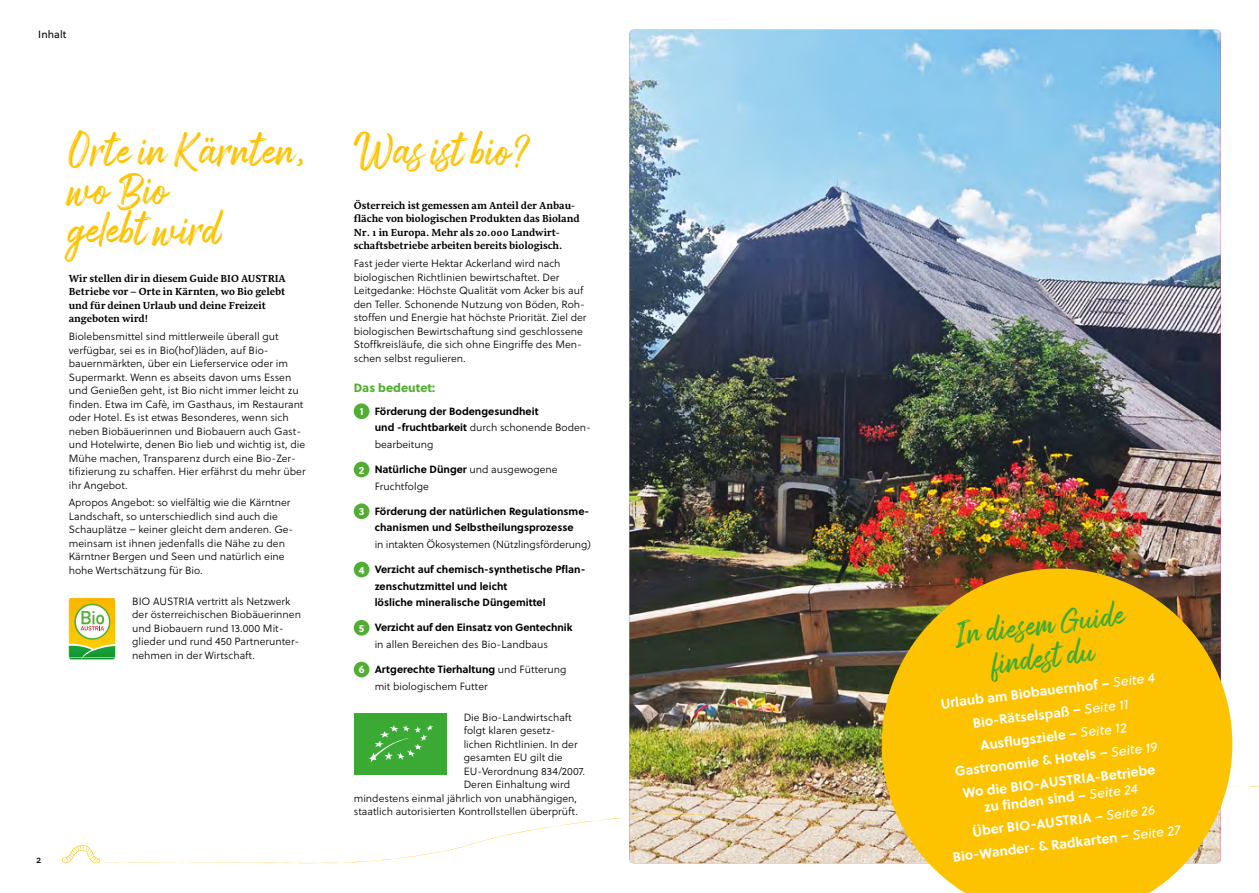
<style>
.page{position:relative;width:1259px;height:893px;background:#fff}
.page>*{position:absolute;margin:0;border:0;box-sizing:border-box;transform-origin:0 0}
.t1{font:40.65px/39.6px "Arsilon";color:#fdc300}
.t2{font:30px/33px "Arsilon";color:#3aaa35;text-align:center}
.t3{font:700 13.5px/23px "Soleil";color:#fff;text-align:center}
.t4{font:12px "Soleil Xb";color:#52ae32}
.t5{font:10.5px/13.5px "Soleil Lt";color:#000}
.t6{font:700 10.5px/16.5px "Soleil";color:#000;text-align:center}
.t7{font:700 10.5px/13.5px "Sirba";color:#000}
.t8{font:10.5px "Soleil";letter-spacing:.01em;color:#000}
.s1{color:#fff}
.s2{font-family:"Soleil";font-weight:700}
.s3{font-family:"Soleil Lt";font-weight:400}
.s4{font-weight:400;font-style:italic}
</style>
<div class="page">
<img style="left:629px;top:30px;width:591px;height:756px">
<svg style="left:61px;top:786px;width:1198px;height:78px"></svg>
<svg style="left:69px;top:598px;width:46px;height:61px"></svg>
<svg style="left:871px;top:558px;width:371px;height:335px;background:#e5b622"></svg>
<div style="left:354px;top:403px;width:15px;height:16px;background:#52ae32;border-radius:50%"></div>
<div style="left:354px;top:462px;width:15px;height:15px;background:#52ae32;border-radius:50%"></div>
<div style="left:354px;top:503px;width:15px;height:16px;background:#52ae32;border-radius:50%"></div>
<div style="left:354px;top:562px;width:15px;height:15px;background:#52ae32;border-radius:50%"></div>
<div style="left:354px;top:620px;width:15px;height:16px;background:#52ae32;border-radius:50%"></div>
<div style="left:354px;top:662px;width:15px;height:15px;background:#52ae32;border-radius:50%"></div>
<div style="left:354px;top:713px;width:93px;height:62px;background:#3aaa35"></div>
<svg style="left:369px;top:725px;width:64px;height:37px"></svg>
<p class="t8" style="left:38px;top:26px;width:30px">Inhalt</p>
<h1 class="t1" style="left:69px;top:129px;width:238px">Orte in Kärnten, wo Bio<br>gelebt wird</h1>
<p class="t7" style="left:69px;top:272px;width:219px">Wir stellen dir in diesem Guide BIO AUSTRIA Betriebe vor – Orte in Kärnten, wo Bio gelebt und für deinen Urlaub und deine Freizeit angeboten wird!</p>
<p class="t5" style="left:69px;top:330px;width:238px">Biolebensmittel sind mittlerweile überall gut verfügbar, sei es in Bio(hof)läden, auf Bio&shy;bauernmärkten, über ein Lieferservice oder im Supermarkt. Wenn es abseits davon ums Essen und Genießen geht, ist Bio nicht immer leicht zu finden. Etwa im Cafè, im Gasthaus, im Restaurant oder Hotel. Es ist etwas Besonderes, wenn sich neben Biobäuerinnen und Biobauern auch Gast&shy;und Hotelwirte, denen Bio lieb und wichtig ist, die Mühe machen, Transparenz durch eine Bio-Zer&shy;tifizierung zu schaffen. Hier erfährst du mehr über ihr Angebot.</p>
<p class="t5" style="left:69px;top:496px;width:226px">Apropos Angebot: so vielfältig wie die Kärntner Landschaft, so unterschiedlich sind auch die Schauplätze – keiner gleicht dem anderen. Ge&shy;meinsam ist ihnen jedenfalls die Nähe zu den Kärntner Bergen und Seen und natürlich eine hohe Wertschätzung für Bio.</p>
<p class="t5" style="left:132px;top:594px;width:170px">BIO AUSTRIA vertritt als Netzwerk der österreichischen Biobäuerinnen und Biobauern rund 13.000 Mit&shy;glieder und rund 450 Partnerunter&shy;nehmen in der Wirtschaft.</p>
<p class="t8" style="left:36px;top:852px;width:7px">2</p>
<h1 class="t1" style="left:354px;top:129px;width:180px">Was ist bio?</h1>
<p class="t7" style="left:354px;top:199px;width:227px">Österreich ist gemessen am Anteil der Anbau&shy;fäche von biologischen Produkten das Bioland Nr. 1 in Europa. Mehr als 20.000 Landwirt&shy;schaftsbetriebe arbeiten bereits biologisch.</p>
<p class="t5" style="left:354px;top:257px;width:234px">Fast jeder vierte Hektar Ackerland wird nach biologischen Richtlinien bewirtschaftet. Der Leitgedanke: Höchste Qualität vom Acker bis auf den Teller. Schonende Nutzung von Böden, Roh&shy;stoffen und Energie hat höchste Priorität. Ziel der biologischen Bewirtschaftung sind geschlossene Stoffkreisläufe, die sich ohne Eingriffe des Men&shy;schen selbst regulieren.</p>
<p class="t4" style="left:354px;top:379px;width:83px">Das bedeutet:</p>
<p class="t6" style="left:360px;top:402px;width:180px"><span class="s1">1</span> Förderung der Bodengesundheit</p>
<p class="t5" style="left:375px;top:419px;width:218px;line-height:16.5px"><span class="s2">und -fruchtbarkeit</span> durch schonende Boden&shy;bearbeitung</p>
<p class="t6" style="left:359px;top:461px;width:200px"><span class="s1">2</span> Natürliche Dünger <span class="s3">und ausgewogene</span></p>
<p class="t5" style="left:375px;top:479px;width:56px">Fruchtfolge</p>
<p class="t6" style="left:359px;top:502px;width:232px"><span class="s1">3</span> Förderung der natürlichen Regulationsme&shy;chanismen und Selbstheilungsprozesse</p>
<p class="t5" style="left:375px;top:537px;width:218px">in intakten Ökosystemen (Nützlingsförderung)</p>
<p class="t6" style="left:375px;top:561px;width:212px;text-align:left;text-indent:-16px"><span class="s1">4</span> Verzicht auf chemisch-synthetische Pflan&shy;zenschutzmittel und leicht<br>lösliche mineralische Düngemittel</p>
<p class="t6" style="left:359px;top:619px;width:215px"><span class="s1">5</span> Verzicht auf den Einsatz von Gentechnik</p>
<p class="t5" style="left:375px;top:637px;width:175px">in allen Bereichen des Bio-Landbaus</p>
<p class="t6" style="left:359px;top:661px;width:209px"><span class="s1">6</span> Artgerechte Tierhaltung <span class="s3">und Fütterung</span></p>
<p class="t5" style="left:375px;top:679px;width:115px">mit biologischem Futter</p>
<p class="t5" style="left:464px;top:710px;width:110px">Die Bio-Landwirtschaft</p>
<p class="t5" style="left:464px;top:724px;width:93px">folgt klaren gesetz-</p>
<p class="t5" style="left:464px;top:737px;width:115px">lichen Richtlinien. In der</p>
<p class="t5" style="left:464px;top:751px;width:101px">gesamten EU gilt die</p>
<p class="t5" style="left:464px;top:764px;width:123px">EU-Verordnung 834/2007.</p>
<p class="t5" style="left:464px;top:778px;width:108px">Deren Einhaltung wird</p>
<p class="t5" style="left:354px;top:791px;width:225px">mindestens einmal jährlich von unabhängigen,</p>
<p class="t5" style="left:354px;top:805px;width:226px">staatlich autorisierten Kontrollstellen überprüft.</p>
<h2 class="t2" style="left:952px;top:617px;width:173px;rotate:-7deg">In diesem Guide findest du</h2>
<p class="t3" style="left:939px;top:692px;width:217px;rotate:-7deg">Urlaub am Biobauernhof – <span class="s4">Seite 4<br></span>Bio-Rätselspaß – <span class="s4">Seite 11<br></span>Ausfl ugsziele – <span class="s4">Seite 12<br></span>Gastronomie &amp; Hotels – <span class="s4">Seite 19<br></span>Wo die BIO-AUSTRIA-Betriebe</p>
<p class="t3" style="left:946px;top:800px;width:230px;rotate:-7deg">zu fi nden sind – <span class="s4">Seite 24<br></span>Über BIO-AUSTRIA – <span class="s4">Seite 26<br></span>Bio-Wander- &amp; Radkarten – <span class="s4">Seite 27</span></p>
</div>
